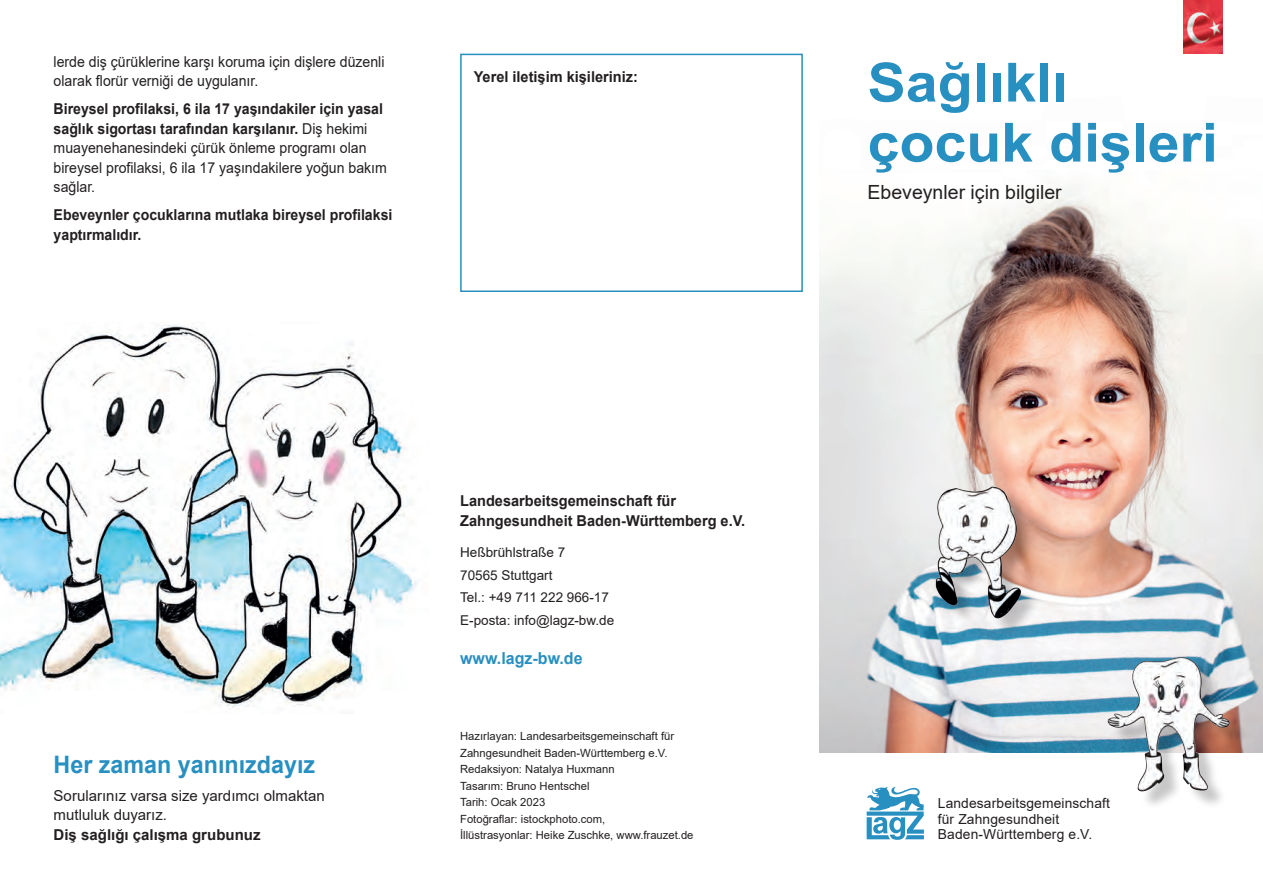
<style>
.page{position:relative;width:1263px;height:893px;background:#fff}
.page>*{position:absolute;margin:0;border:0;box-sizing:border-box;transform-origin:0 0}
.t1{font:700 54px/60px "Arial";color:#288fc1;scale:1.06 1}
.t2{font:700 24px "Arial";color:#288fc1}
.t3{font:19.5px "Arial";color:#231f20}
.t4{font:700 16.5px "Arial";color:#288fc1}
.t5{font:15px/19.5px "Arial";color:#231f20;scale:.94 1}
.t6{font:700 15px/19.8px "Arial";color:#231f20}
.t7{font:700 15px/19.5px "Arial";color:#231f20;scale:.94 1}
.t8{font:15px/19.5px "Arial";color:#231f20}
.t9{font:13.8px/15.8px "Arial";letter-spacing:.01em;color:#231f20}
.t10{font:13.5px/22.5px "Arial";color:#231f20}
.t11{font:11.25px/16.5px "Arial";color:#231f20}
.s1{font-weight:700}
</style>
<div class="page">
<img style="left:0;top:324px;width:418px;height:384px">
<img style="left:819px;top:0;width:443px;height:752px">
<svg style="left:866px;top:786px;width:57px;height:53px"></svg>
<div style="left:460px;top:54px;width:342px;height:238px;border:2px solid #288fc1"></div>
<img style="left:1182px;top:0;width:40px;height:54px">
<img style="left:899px;top:451px;width:146px;height:203px">
<div style="left:1110px;top:659px;width:137px;height:150px;background:#231f20;opacity:.25"></div>
<img style="left:1132px;top:657px;width:47px;height:15px">
<p class="t5" style="left:54px;top:52px;width:353px">lerde diş çürüklerine karşı koruma için dişlere düzenli olarak florür verniği de uygulanır.</p>
<p class="t5" style="left:54px;top:99px;width:356px"><span class="s1">Bireysel profilaksi, 6 ila 17 yaşındakiler için yasal sağlık sigortası tarafından karşılanır.</span> Diş hekimi muayenehanesindeki çürük önleme programı olan bireysel profilaksi, 6 ila 17 yaşındakilere yoğun bakım sağlar.</p>
<p class="t7" style="left:54px;top:205px;width:362px">Ebeveynler çocuklarına mutlaka bireysel profilaksi yaptırmalıdır.</p>
<p class="t6" style="left:473px;top:67px;width:166px">Yerel iletişim kişileriniz:</p>
<h2 class="t2" style="left:54px;top:747px;width:263px">Her zaman yanınızdayız</h2>
<p class="t8" style="left:54px;top:785px;width:272px">Sorularınız varsa size yardımcı olmaktan mutluluk duyarız.</p>
<p class="t6" style="left:54px;top:824px;width:208px">Diş sağlığı çalışma grubunuz</p>
<p class="t6" style="left:460px;top:491px;width:286px">Landesarbeitsgemeinschaft für<br>Zahngesundheit Baden-Württemberg e.V.</p>
<p class="t10" style="left:460px;top:540px;width:156px">Heßbrühlstraße 7<br>70565 Stuttgart<br>Tel.: +49 711 222 966-17<br>E-posta: info@lagz-bw.de</p>
<p class="t4" style="left:460px;top:646px;width:124px">www.lagz-bw.de</p>
<p class="t11" style="left:460px;top:727px;width:235px">Hazırlayan: Landesarbeitsgemeinschaft für Zahngesundheit Baden-Württemberg e.V.<br>Redaksiyon: Natalya Huxmann<br>Tasarım: Bruno Hentschel<br>Tarih: Ocak 2023<br>Fotoğraflar: istockphoto.com,<br>İllüstrasyonlar: Heike Zuschke, www.frauzet.de</p>
<h1 class="t1" style="left:867px;top:53px;width:332px">Sağlıklı çocuk dişleri</h1>
<h3 class="t3" style="left:867px;top:179px;width:195px">Ebeveynler için bilgiler</h3>
<p class="t9" style="left:937px;top:794px;width:174px">Landesarbeitsgemeinschaft für Zahngesundheit<br>Baden-Württemberg e.V.</p>
</div>
